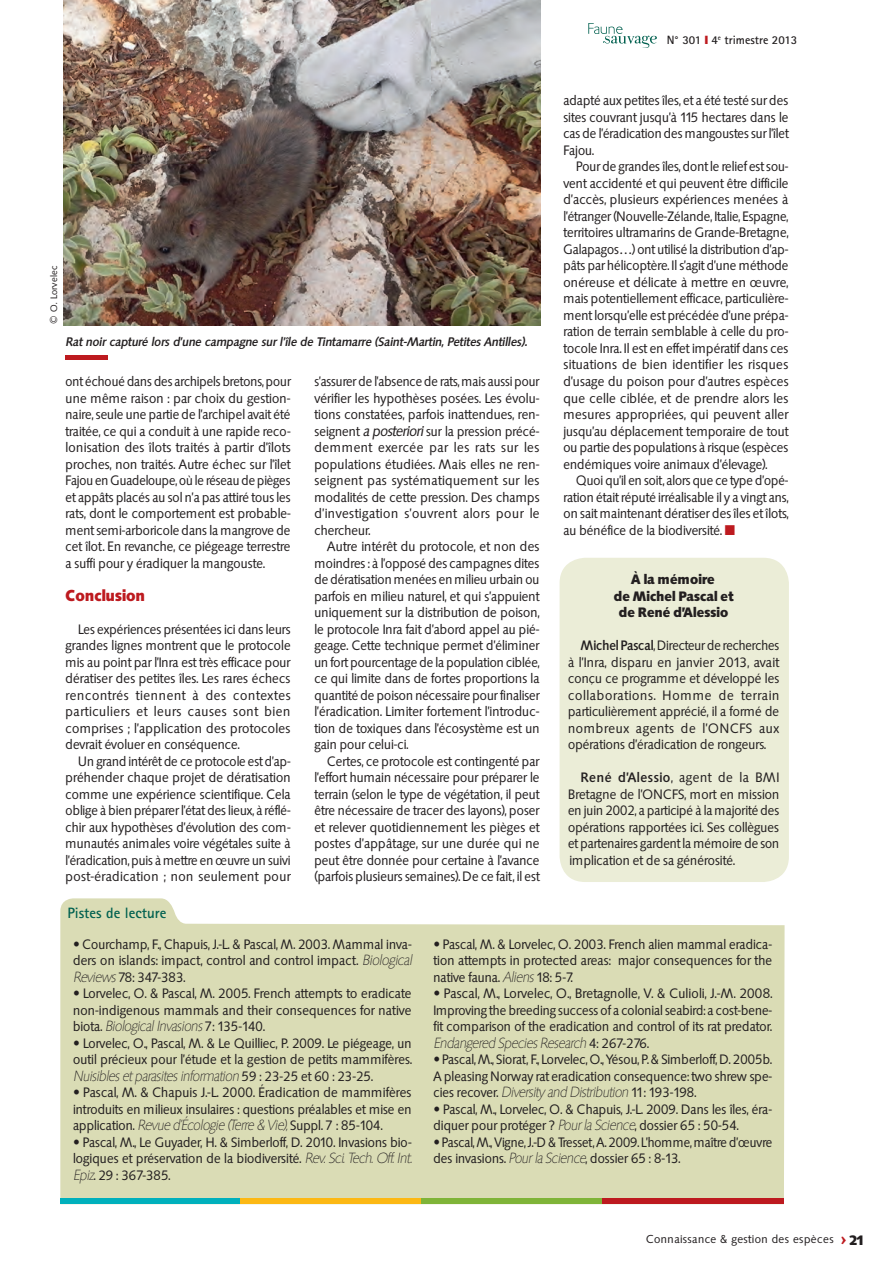
<style>
.page{position:relative;width:895px;height:1264px;background:#fff}
.page>*{position:absolute;margin:0;border:0;box-sizing:border-box;transform-origin:0 0}
.t1{font:700 16.5px "Saxony";letter-spacing:-.03em;color:#bd1a1f;scale:.95 1}
.t2{font:700 15px "Rotis Sans Serif";color:#00604f}
.t3{font:14.25px/16.5px "Saxony";letter-spacing:-.03em;color:#231f20;text-align:justify;scale:.93 1}
.t4{font:14.25px/16.5px "Saxony";letter-spacing:-.03em;color:#231f20;text-align:justify;scale:.95 1}
.t5{font:14.25px/16.5px "Saxony";letter-spacing:-.03em;color:#231f20;text-align:justify}
.t6{font:14.25px/16.5px "Saxony";letter-spacing:-.03em;color:#231f20;text-align:justify;scale:.94 1}
.t7{font:14.25px/16.5px "Saxony";letter-spacing:-.03em;color:#231f20;text-align:justify;scale:.96 1}
.t8{font:700 14.25px/16.5px "Saxony";letter-spacing:-.03em;color:#231f20;text-align:center;scale:.95 1}
.t9{font:italic 500 12px "Saxony";color:#231f20;scale:.96 1}
.t10{font:12px "Saxony";color:#231f20}
.t11{font:700 12px "Rotis Sans Serif";color:#231f20}
.t12{font:9.75px "Saxony";color:#231f20}
.s1{font-style:italic}
.s2{color:#bd1a1f}
.s3{font-weight:500}
.s4{font-family:"Frutiger";font-weight:700}
.s5{font-weight:200;font-style:italic}
.s6{font-weight:700;font-size:18px;color:#bd1a1f}
</style>
<div class="page">
<svg style="left:588px;top:23px;width:68px;height:25px"></svg>
<img style="left:64px;top:0;width:476px;height:326px">
<hr style="left:65px;top:355px;width:43px;height:4px;background:#bd1a1f">
<svg style="left:60px;top:898px;width:724px;height:305px;background:#dcdeba"></svg>
<div style="left:60px;top:1198px;width:181px;height:5px;background:#00b0bc"></div>
<div style="left:240px;top:1198px;width:181px;height:5px;background:#fcb814"></div>
<div style="left:421px;top:1198px;width:182px;height:5px;background:#7fb438"></div>
<div style="left:602px;top:1198px;width:181px;height:5px;background:#bd1a1f"></div>
<div style="left:559px;top:557px;width:229px;height:324px;background:#ebedd7;border-radius:26px"></div>
<p class="t12" style="left:49px;top:324px;width:60px;rotate:-90deg">© O. Lorvelec</p>
<p class="t9" style="left:65px;top:334px;width:482px">Rat noir capturé lors d’une campagne sur l’île de Tintamarre (Saint-Martin, Petites Antilles).</p>
<p class="t3" style="left:65px;top:373px;width:244px">ont échoué dans des archipels bretons, pour une même raison : par choix du gestion&shy;naire, seule une partie de l’archipel avait été traitée, ce qui a conduit à une rapide reco&shy;lonisation des îlots traités à partir d’îlots proches, non traités. Autre échec sur l’îlet Fajou en Guadeloupe, où le réseau de pièges et appâts placés au sol n’a pas attiré tous les rats, dont le comportement est probable&shy;ment semi-arboricole dans la mangrove de cet îlot. En revanche, ce piégeage terrestre a suffi pour y éradiquer la mangouste.</p>
<p class="t1" style="left:65px;top:585px;width:86px">Conclusion</p>
<p class="t4" style="left:65px;top:620px;width:239px;text-indent:13px">Les expériences présentées ici dans leurs grandes lignes montrent que le protocole mis au point par l’Inra est très efficace pour dératiser des petites îles. Les rares échecs rencontrés tiennent à des contextes particuliers et leurs causes sont bien comprises ; l’application des protocoles devrait évoluer en conséquence.</p>
<p class="t3" style="left:65px;top:752px;width:244px;text-indent:13px">Un grand intérêt de ce protocole est d’ap&shy;préhender chaque projet de dératisation comme une expérience scientifique. Cela oblige à bien préparer l’état des lieux, à réflé&shy;chir aux hypothèses d’évolution des com&shy;munautés animales voire végétales suite à l’éradication, puis à mettre en œuvre un suivi post-éradication ; non seulement pour</p>
<p class="t2" style="left:67px;top:903px;width:101px">Pistes de lecture</p>
<p class="t3" style="left:314px;top:373px;width:244px">s’assurer de l’absence de rats, mais aussi pour vérifier les hypothèses posées. Les évolu&shy;tions constatées, parfois inattendues, ren&shy;seignent <span class="s1">a posteriori</span> sur la pression précé&shy;demment exercée par les rats sur les populations étudiées. Mais elles ne ren&shy;seignent pas systématiquement sur les modalités de cette pression. Des champs d’investigation s’ouvrent alors pour le chercheur.</p>
<p class="t5" style="left:314px;top:538px;width:227px;text-indent:13px">Autre intérêt du protocole, et non des moindres : à l’opposé des campagnes dites de dératisation menées en milieu urbain ou parfois en milieu naturel, et qui s’appuient uniquement sur la distribution de poison, le protocole Inra fait d’abord appel au pié&shy;geage. Cette technique permet d’éliminer un fort pourcentage de la population ciblée, ce qui limite dans de fortes proportions la quantité de poison nécessaire pour finaliser l’éradication. Limiter fortement l’introduc&shy;tion de toxiques dans l’écosystème est un gain pour celui-ci.</p>
<p class="t4" style="left:314px;top:752px;width:239px;text-indent:13px">Certes, ce protocole est contingenté par l’effort humain nécessaire pour préparer le terrain (selon le type de végétation, il peut être nécessaire de tracer des layons), poser et relever quotidiennement les pièges et postes d’appâtage, sur une durée qui ne peut être donnée pour certaine à l’avance (parfois plusieurs semaines). De ce fait, il est</p>
<p class="t11" style="left:666px;top:32px;width:132px">N° 301 <span class="s2">❙</span> 4<sup>e</sup> trimestre 2013</p>
<p class="t4" style="left:563px;top:92px;width:239px">adapté aux petites îles, et a été testé sur des sites couvrant jusqu’à 115 hectares dans le cas de l’éradication des mangoustes sur l’îlet Fajou.</p>
<p class="t6" style="left:563px;top:158px;width:241px;text-indent:13px">Pour de grandes îles, dont le relief est sou&shy;vent accidenté et qui peuvent être difficile d’accès, plusieurs expériences menées à l’étranger (Nouvelle-Zélande, Italie, Espagne, territoires ultramarins de Grande-Bretagne, Galapagos…) ont utilisé la distribution d’ap&shy;pâts par hélicoptère. Il s’agit d’une méthode onéreuse et délicate à mettre en œuvre, mais potentiellement efficace, particulière&shy;ment lorsqu’elle est précédée d’une prépa&shy;ration de terrain semblable à celle du pro&shy;tocole Inra. Il est en effet impératif dans ces situations de bien identifier les risques d’usage du poison pour d’autres espèces que celle ciblée, et de prendre alors les mesures appropriées, qui peuvent aller jusqu’au déplacement temporaire de tout ou partie des populations à risque (espèces endémiques voire animaux d’élevage).</p>
<p class="t3" style="left:563px;top:472px;width:244px;text-indent:13px">Quoi qu’il en soit, alors que ce type d’opé&shy;ration était réputé irréalisable il y a vingt ans, on sait maintenant dératiser des îles et îlots, au bénéfice de la biodiversité. <span class="s2">■</span></p>
<p class="t8" style="left:613px;top:571px;width:128px">À la mémoire<br>de Michel Pascal et de René d’Alessio</p>
<p class="t3" style="left:568px;top:637px;width:229px;text-indent:13px"><span class="s3">Michel Pascal</span>, Directeur de recherches à l’Inra, disparu en janvier 2013, avait conçu ce programme et développé les collaborations. Homme de terrain particulièrement apprécié, il a formé de nombreux agents de l'ONCFS aux opérations d'éradication de rongeurs.</p>
<p class="t5" style="left:568px;top:769px;width:213px;text-indent:13px"><span class="s3">René d’Alessio</span>, agent de la BMI Bretagne de l’ONCFS, mort en mission en juin 2002, a participé à la majorité des opérations rapportées ici. Ses collègues et partenaires gardent la mémoire de son implication et de sa générosité.</p>
<p class="t4" style="left:73px;top:935px;width:358px"><span class="s4">•</span> Courchamp, F., Chapuis, J.-L. &amp; Pascal, M. 2003. Mammal inva&shy;ders on islands: impact, control and control impact. <span class="s5">Biological Reviews</span> 78: 347-383.</p>
<p class="t7" style="left:73px;top:984px;width:354px"><span class="s4">•</span> Lorvelec, O. &amp; Pascal, M. 2005. French attempts to eradicate non-indigenous mammals and their consequences for native biota. <span class="s5">Biological Invasions</span> 7: 135-140.</p>
<p class="t4" style="left:73px;top:1034px;width:358px"><span class="s4">•</span> Lorvelec, O., Pascal, M. &amp; Le Quilliec, P. 2009. Le piégeage, un outil précieux pour l’étude et la gestion de petits mammifères.<br><span class="s5">Nuisibles et parasites information</span> 59 : 23-25 et 60 : 23-25.</p>
<p class="t7" style="left:73px;top:1083px;width:354px"><span class="s4">•</span> Pascal, M. &amp; Chapuis J.-L. 2000. Éradication de mammifères introduits en milieux insulaires : questions préalables et mise en application. <span class="s5">Revue d'Écologie (Terre &amp; Vie),</span> Suppl. 7 : 85-104.</p>
<p class="t4" style="left:73px;top:1133px;width:358px"><span class="s4">•</span> Pascal, M., Le Guyader, H. &amp; Simberloff, D. 2010. Invasions bio&shy;logiques et préservation de la biodiversité. <span class="s5">Rev. Sci. Tech. Off. Int.<br>Epiz</span>. 29 : 367-385.</p>
<p class="t4" style="left:433px;top:935px;width:358px"><span class="s4">•</span> Pascal, M. &amp; Lorvelec, O. 2003. French alien mammal eradica&shy;tion attempts in protected areas: major consequences for the native fauna. <span class="s5">Aliens</span> 18: 5-7.</p>
<p class="t5" style="left:433px;top:984px;width:340px"><span class="s4">•</span> Pascal, M., Lorvelec, O., Bretagnolle, V. &amp; Culioli, J.-M. 2008.<br>Improving the breeding success of a colonial seabird: a cost-bene&shy;fit comparison of the eradication and control of its rat predator.<br><span class="s5">Endangered Species Research</span> 4: 267-276.</p>
<p class="t4" style="left:433px;top:1050px;width:358px"><span class="s4">•</span> Pascal, M., Siorat, F., Lorvelec, O., Yésou, P. &amp; Simberloff, D. 2005b.<br>A pleasing Norway rat eradication consequence: two shrew spe&shy;cies recover. <span class="s5">Diversity and Distribution</span> 11: 193-198.</p>
<p class="t4" style="left:433px;top:1100px;width:358px"><span class="s4">•</span> Pascal, M., Lorvelec, O. &amp; Chapuis, J.-L. 2009. Dans les îles, éra&shy;diquer pour protéger ? <span class="s5">Pour la Science</span>, dossier 65 : 50-54.</p>
<p class="t3" style="left:433px;top:1133px;width:366px"><span class="s4">•</span> Pascal, M., Vigne, J.-D &amp; Tresset, A. 2009. L’homme, maître d’œuvre des invasions. <span class="s5">Pour la Science</span>, dossier 65 : 8-13.</p>
<p class="t10" style="left:646px;top:1231px;width:202px">Connaissance &amp; gestion des espèces <span class="s6">&gt;</span></p>
<p class="t8" style="left:848px;top:1231px;width:19px">21</p>
</div>
